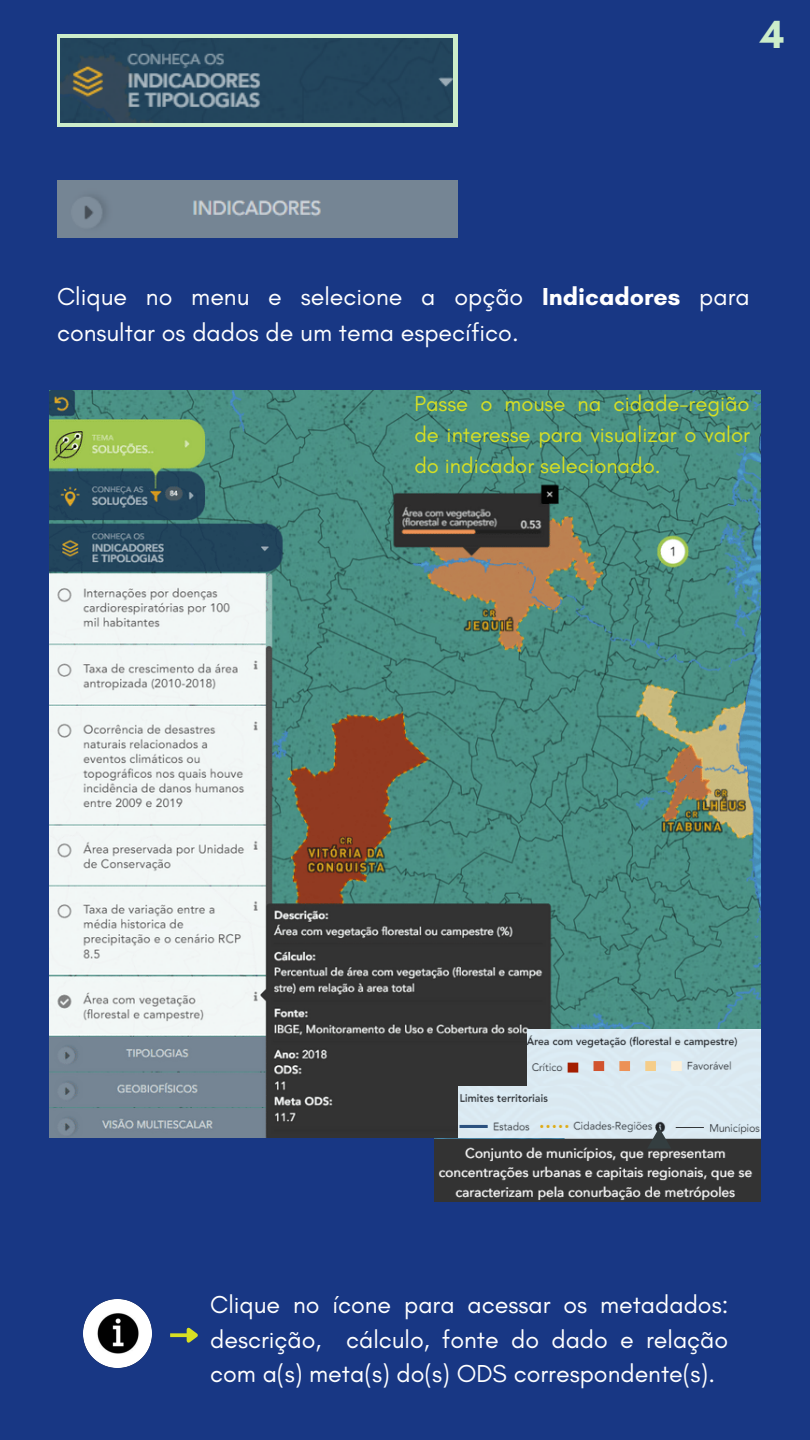
<style>
.page{position:relative;width:810px;height:1440px;background:#183784}
.page>*{position:absolute;margin:0;border:0;box-sizing:border-box;transform-origin:0 0}
.t1{font:700 40px "Glacial Indifference";color:#ccedca}
.t2{font:25px/34.5px "Glacial Indifference";color:#fff}
.t3{font:22px/30.8px "Glacial Indifference";color:#d7df23;text-align:justify}
.s1{font-weight:700}
</style>
<div class="page">
<svg style="left:170px;top:1333px;width:13px;height:4px"></svg>
<svg style="left:183px;top:1327px;width:15px;height:16px"></svg>
<img style="left:57px;top:181px;width:401px;height:57px">
<div style="left:57px;top:34px;width:401px;height:93px;background:#ccedca"></div>
<img style="left:60px;top:39px;width:393px;height:84px">
<img style="left:435px;top:1138px;width:325px;height:64px">
<img style="left:84px;top:1300px;width:68px;height:68px">
<img style="left:96px;top:1312px;width:43px;height:44px">
<img style="left:50px;top:391px;width:711px;height:746px">
<img style="left:527px;top:1029px;width:233px;height:57px">
<img style="left:458px;top:1086px;width:302px;height:51px">
<svg style="left:647px;top:1128px;width:24px;height:21px"></svg>
<h1 class="t1" style="left:760px;top:10px;width:26px">4</h1>
<p class="t2" style="left:57px;top:279px;width:694px;line-height:35.2px">Clique no menu e selecione a opção <span class="s1">Indicadores</span> para consultar os dados de um tema específico.</p>
<p class="t3" style="left:414px;top:388px;width:337px">Passe o mouse na cidade-região de interesse para visualizar o valor do indicador selecionado.</p>
<p class="t2" style="left:210px;top:1287px;width:520px;text-align:justify">Clique no ícone para acessar os metadados: descrição, cálculo, fonte do dado e relação com a(s) meta(s) do(s) ODS correspondente(s).</p>
</div>
